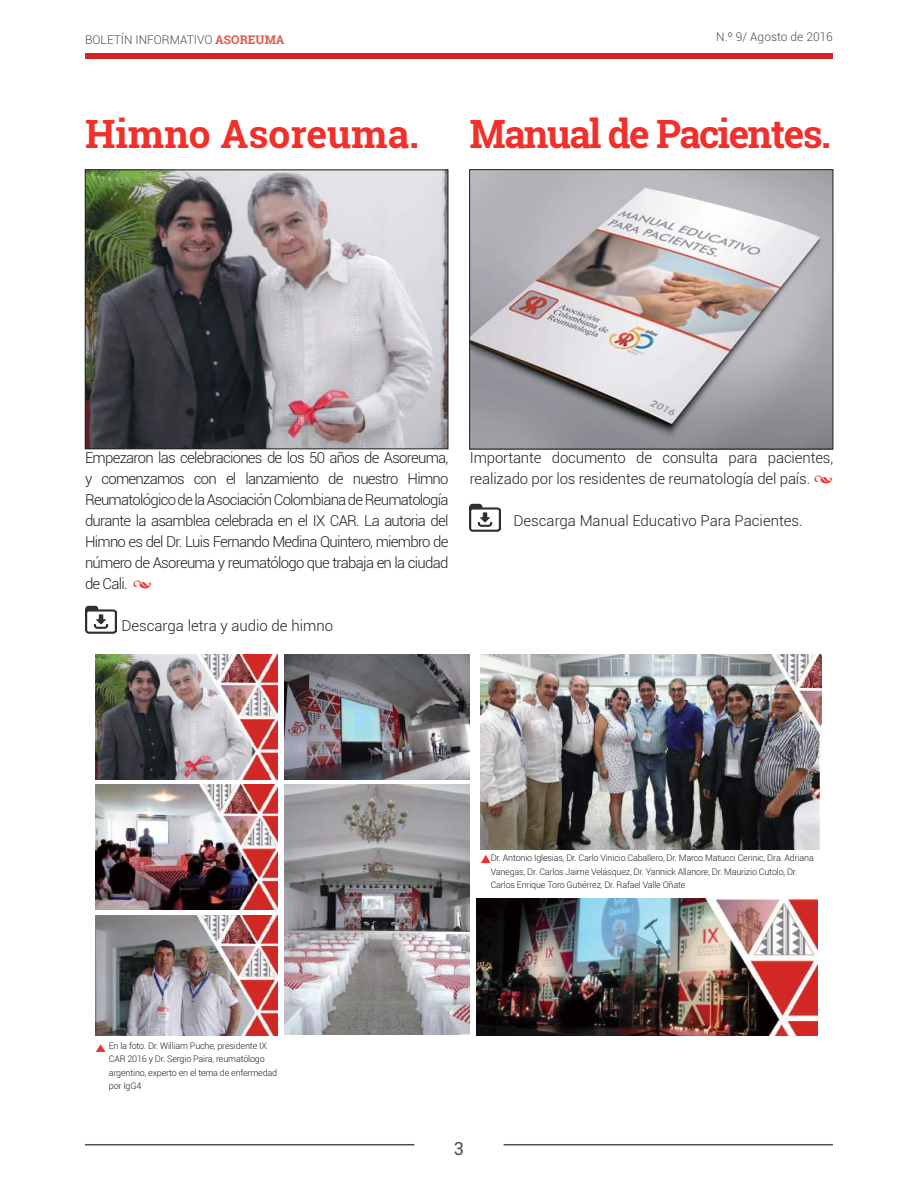
<style>
.page{position:relative;width:918px;height:1188px;background:#fff}
.page>*{position:absolute;margin:0;border:0;box-sizing:border-box;transform-origin:0 0}
.t1{font:700 39px "Roboto Slab";letter-spacing:-.04em;color:#f1302b}
.t2{font:700 39px "Roboto Slab";color:#f1302b}
.t3{font:18px "Roboto Slab";color:#4e4b4c}
.t4{font:300 15px/21px "Roboto";letter-spacing:-.01em;color:#241f1f;text-align:justify}
.t5{font:300 12px "Roboto";color:#4e4b4c}
.t6{font:300 9px/13.5px "Roboto";letter-spacing:-.02em;color:#241f1f}
.s1{font-family:"Roboto Slab";font-weight:700;color:#df5a47}
.s2{font-family:"Minion Pro";font-weight:700;font-stretch:condensed;font-size:18px;color:#f1302b}
</style>
<div class="page">
<hr style="left:85px;top:1144px;width:329px;height:1px;background:#4e4b4c">
<hr style="left:504px;top:1144px;width:329px;height:1px;background:#4e4b4c">
<div style="left:85px;top:53px;width:748px;height:6px;background:#d42429"></div>
<img style="left:87px;top:172px;width:359px;height:275px">
<div style="left:85px;top:170px;width:363px;height:279px;border:1px solid #241f1f"></div>
<img style="left:85px;top:605px;width:31px;height:29px">
<img style="left:469px;top:503px;width:32px;height:29px">
<img style="left:471px;top:171px;width:360px;height:276px">
<div style="left:469px;top:169px;width:364px;height:280px;border:1px solid #241f1f"></div>
<svg style="left:96px;top:1044px;width:10px;height:8px"></svg>
<svg style="left:481px;top:855px;width:10px;height:8px"></svg>
<img style="left:96px;top:655px;width:181px;height:124px">
<img style="left:481px;top:655px;width:341px;height:195px">
<img style="left:477px;top:899px;width:340px;height:136px">
<img style="left:96px;top:785px;width:181px;height:125px">
<img style="left:96px;top:916px;width:181px;height:119px">
<img style="left:285px;top:655px;width:185px;height:124px">
<img style="left:285px;top:785px;width:185px;height:249px">
<p class="t5" style="left:85px;top:32px;width:201px">BOLETÍN INFORMATIVO <span class="s1">ASOREUMA</span></p>
<p class="t5" style="left:716px;top:28px;width:118px">N.º 9/ Agosto de 2016</p>
<h1 class="t2" style="left:85px;top:107px;width:336px">Himno Asoreuma.</h1>
<h1 class="t1" style="left:470px;top:107px;width:363px">Manual de Pacientes.</h1>
<p class="t4" style="left:85px;top:447px;width:365px">Empezaron las celebraciones de los 50 años de Asoreuma, y comenzamos con el lanzamiento de nuestro Himno Reumatológico de la Asociación Colombiana de Reumatología durante la asamblea celebrada en el IX CAR. La autoria del Himno es del Dr. Luis Fernando Medina Quintero, miembro de número de Asoreuma y reumatólogo que trabaja en la ciudad de Cali. <span class="s2">•</span></p>
<p class="t4" style="left:470px;top:447px;width:365px">Importante documento de consulta para pacientes, realizado por los residentes de reumatología del país. <span class="s2">•</span></p>
<p class="t4" style="left:513px;top:510px;width:291px">Descarga Manual Educativo Para Pacientes.</p>
<p class="t4" style="left:121px;top:615px;width:213px">Descarga letra y audio de himno</p>
<p class="t6" style="left:109px;top:1038px;width:170px">En la foto. Dr. William Puche, presidente IX CAR 2016 y Dr. Sergio Paira, reumatólogo argentino, experto en el tema de enfermedad por IgG4</p>
<p class="t6" style="left:491px;top:851px;width:325px">Dr. Antonio Iglesias, Dr. Carlo Vinicio Caballero, Dr. Marco Matucci Cerinic, Dra. Adriana<br>Vanegas, Dr. Carlos Jaime Velásquez, Dr. Yannick Allanore, Dr. Maurizio Cutolo, Dr.<br>Carlos Enrique Toro Gutiérrez, Dr. Rafael Valle Oñate</p>
<p class="t3" style="left:454px;top:1136px;width:11px">3</p>
</div>
